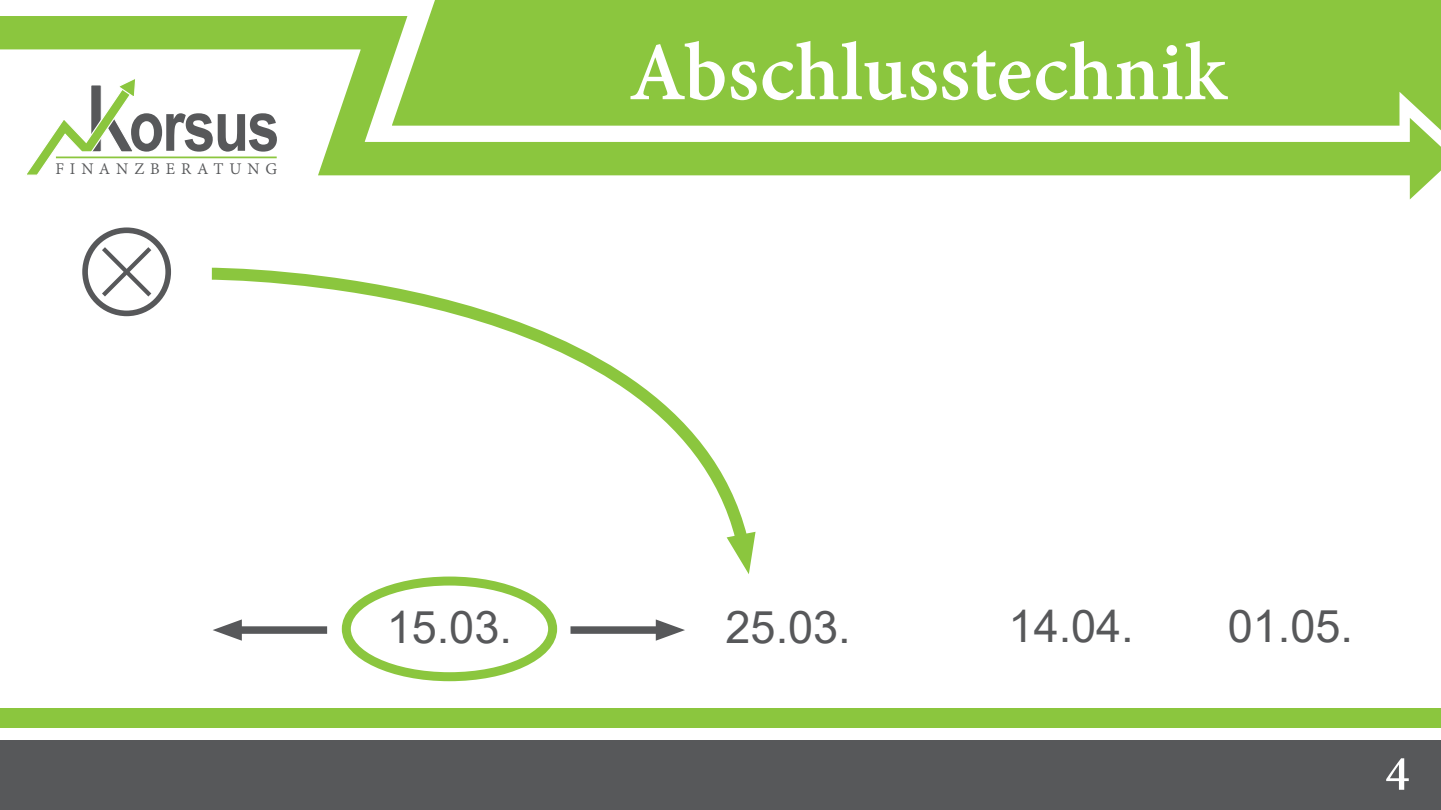
<style>
.page{position:relative;width:1441px;height:810px;background:#fff}
.page>*{position:absolute;margin:0;border:0;box-sizing:border-box;transform-origin:0 0}
.t1{font:700 90px "Adobe Devanagari";color:#fff}
.t2{font:700 70.65px "Arial Narrow";letter-spacing:-.025em;color:#57585a}
.t3{font:700 54px "Adobe Devanagari";color:#fff}
.t4{font:45px "Arial";color:#57585a}
.t5{font:17.7px "Adobe Devanagari";letter-spacing:.335em;color:#57585a}
</style>
<div class="page">
<div style="left:0;top:740px;width:1440px;height:70px;background:#57585a"></div>
<div style="left:0;top:708px;width:1440px;height:19px;background:#8bc63e"></div>
<svg style="left:0;top:0;width:1440px;height:176px"></svg>
<svg style="left:1399px;top:92px;width:41px;height:108px"></svg>
<div style="left:82px;top:227px;width:89px;height:89px;border:6px solid #57585a;border-radius:50%"></div>
<svg style="left:97px;top:243px;width:59px;height:58px"></svg>
<svg style="left:211px;top:267px;width:545px;height:268px"></svg>
<svg style="left:726px;top:532px;width:29px;height:42px"></svg>
<div style="left:342px;top:577px;width:215px;height:104px;border:9px solid #8bc63e;border-radius:50%"></div>
<div style="left:229px;top:626px;width:98px;height:8px;background:#57585a"></div>
<svg style="left:213px;top:619px;width:29px;height:22px"></svg>
<div style="left:570px;top:626px;width:98px;height:8px;background:#57585a"></div>
<svg style="left:655px;top:619px;width:30px;height:22px"></svg>
<h2 class="t2" style="left:129px;top:72px;width:152px">orsus</h2>
<p class="t5" style="left:55px;top:159px;width:223px">FINANZBERATUNG</p>
<h1 class="t1" style="left:628px;top:21px;width:599px">Abschlusstechnik</h1>
<p class="t4" style="left:386px;top:596px;width:127px">15.03.</p>
<p class="t4" style="left:725px;top:596px;width:127px">25.03.</p>
<p class="t4" style="left:1008px;top:595px;width:127px">14.04.</p>
<p class="t4" style="left:1227px;top:595px;width:127px">01.05.</p>
<p class="t3" style="left:1384px;top:739px;width:26px">4</p>
</div>
